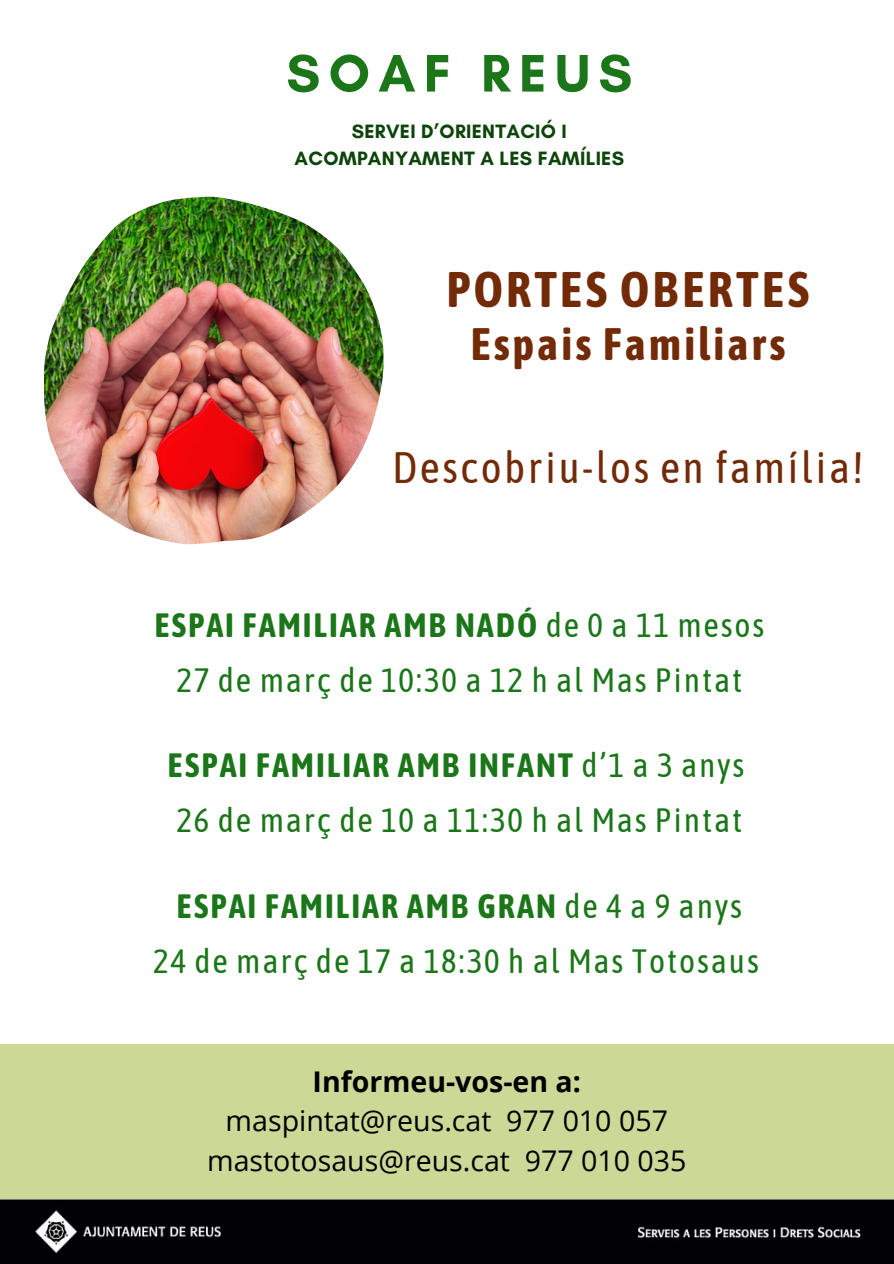
<style>
.page{position:relative;width:894px;height:1264px;background:#fff}
.page>*{position:absolute;margin:0;border:0;box-sizing:border-box;transform-origin:0 0}
.t1{font:700 53.7px "Glacial Indifference";letter-spacing:.155em;color:#1a7618}
.t2{font:700 49.8px "Asap Condensed";letter-spacing:.055em;color:#722a07}
.t3{font:700 45.3px "Asap Condensed";letter-spacing:.055em;color:#722a07}
.t4{font:43.8px "Asap Condensed";letter-spacing:.055em;color:#722a07}
.t5{font:33.6px/55.2px "Asap Condensed";letter-spacing:.055em;color:#1a7618;text-align:center}
.t6{font:28.5px/39.3px "Open Sans";color:#000;text-align:center}
.t7{font:700 19.65px/27.2px "Glacial Indifference";letter-spacing:.015em;color:#0c440a;text-align:center}
.s1{font-weight:700}
</style>
<div class="page">
<div style="left:0;top:1043px;width:893px;height:156px;background:#ccd896"></div>
<img style="left:44px;top:197px;width:339px;height:347px">
<img style="left:0;top:1199px;width:893px;height:64px">
<h4 class="t1" style="left:286px;top:41px;width:347px">SOAF REUS</h4>
<h3 class="t7" style="left:294px;top:117px;width:331px">SERVEI D’ORIENTACIÓ I<br>ACOMPANYAMENT A LES FAMÍLIES</h3>
<h4 class="t2" style="left:446px;top:260px;width:364px">PORTES OBERTES</h4>
<h4 class="t3" style="left:470px;top:317px;width:316px">Espais Familiars</h4>
<h5 class="t4" style="left:392px;top:442px;width:472px">Descobriu-los en família!</h5>
<p class="t5" style="left:154px;top:596px;width:611px"><span class="s1">ESPAI FAMILIAR AMB NADÓ</span> de 0 a 11 mesos<br>27 de març de 10:30 a 12 h al Mas Pintat</p>
<p class="t5" style="left:167px;top:737px;width:578px;text-align:left"><span class="s1">ESPAI FAMILIAR AMB INFANT</span> d’1 a 3 anys<br>26 de març de 10 a 11:30 h al Mas Pintat</p>
<h2 class="t5" style="left:153px;top:878px;width:607px"><span class="s1">ESPAI FAMILIAR AMB GRAN</span> de 4 a 9 anys<br>24 de març de 17 a 18:30 h al Mas Totosaus</h2>
<h1 class="t6" style="left:207px;top:1061px;width:480px"><span class="s1">Informeu-vos-en a: </span>maspintat@reus.cat 977 010 057 mastotosaus@reus.cat 977 010 035</h1>
</div>
